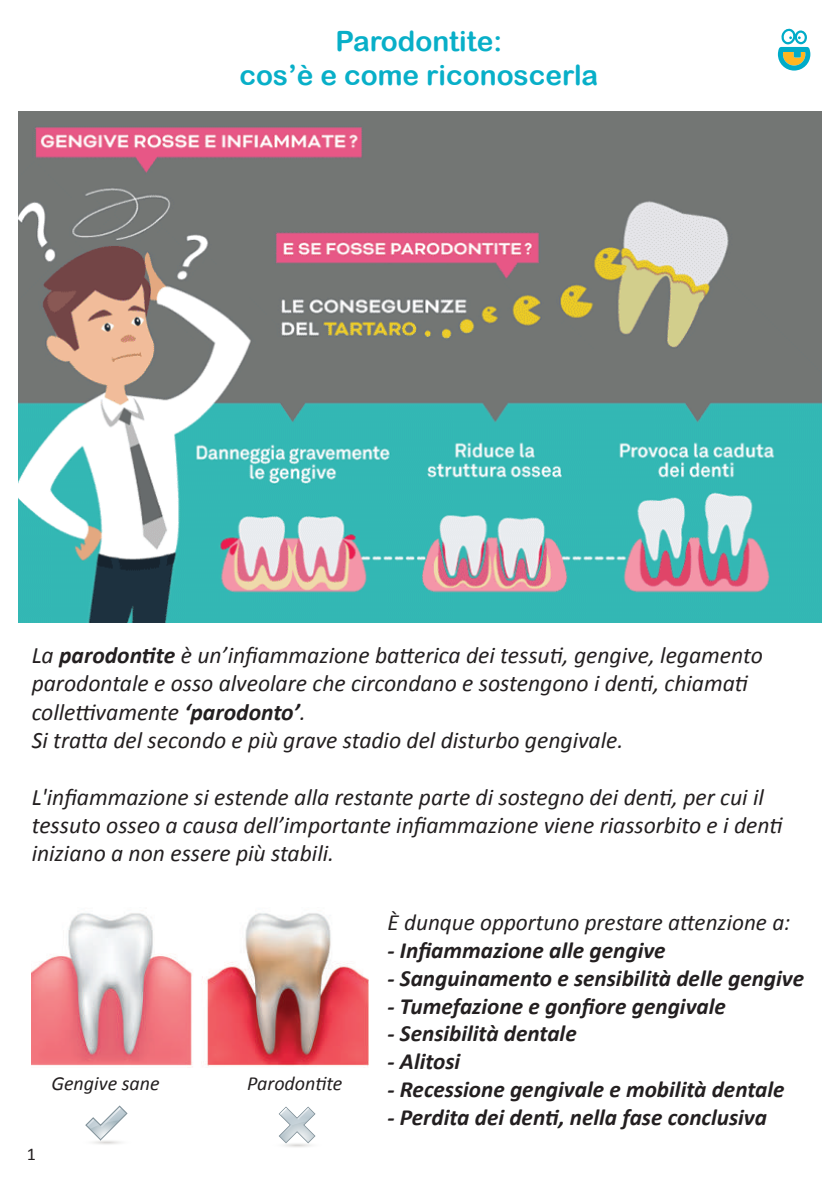
<style>
.page{position:relative;width:840px;height:1191px;background:#fff}
.page>*{position:absolute;margin:0;border:0;box-sizing:border-box;transform-origin:0 0}
.t1{font:28px/33.6px "Arial Rounded MT Bold";color:#08afc8;text-align:center}
.t2{font:italic 23.6px/28.4px "Calibri";color:#231f20}
.t3{font:italic 700 23.2px "Calibri";color:#231f20}
.t4{font:italic 23.2px "Calibri";color:#231f20}
.t5{font:italic 20px "Calibri";color:#231f20}
.t6{font:18px "Calibri";color:#231f20}
.s1{font-weight:700}
</style>
<div class="page">
<img style="left:32px;top:913px;width:336px;height:154px">
<img style="left:18px;top:111px;width:803px;height:512px">
<svg style="left:271px;top:1141px;width:51px;height:7px"></svg>
<svg style="left:278px;top:1106px;width:37px;height:37px"></svg>
<svg style="left:81px;top:1138px;width:51px;height:7px"></svg>
<svg style="left:85px;top:1105px;width:43px;height:36px"></svg>
<svg style="left:777px;top:28px;width:32px;height:43px"></svg>
<p class="t1" style="left:239px;top:24px;width:360px">Parodontite:<br>cos’è e come riconoscerla</p>
<p class="t2" style="left:32px;top:640px;width:732px">La <span class="s1">parodontite</span> è un’infiammazione batterica dei tessuti, gengive, legamento parodontale e osso alveolare che circondano e sostengono i denti, chiamati collettivamente <span class="s1">‘parodonto’</span>.<br>Si tratta del secondo e più grave stadio del disturbo gengivale.</p>
<p class="t2" style="left:32px;top:782px;width:752px">L'infiammazione si estende alla restante parte di sostegno dei denti, per cui il tessuto osseo a causa dell’importante infiammazione viene riassorbito e i denti iniziano a non essere più stabili.</p>
<p class="t5" style="left:51px;top:1070px;width:110px">Gengive sane</p>
<p class="t5" style="left:247px;top:1070px;width:97px">Parodontite</p>
<p class="t6" style="left:27px;top:1142px;width:11px">1</p>
<p class="t4" style="left:387px;top:906px;width:404px">È dunque opportuno prestare attenzione a:</p>
<p class="t3" style="left:387px;top:935px;width:279px">- Infiammazione alle gengive</p>
<p class="t3" style="left:387px;top:963px;width:418px">- Sanguinamento e sensibilità delle gengive</p>
<p class="t3" style="left:387px;top:991px;width:339px">- Tumefazione e gonfiore gengivale</p>
<p class="t3" style="left:387px;top:1019px;width:190px">- Sensibilità dentale</p>
<p class="t3" style="left:387px;top:1046px;width:74px">- Alitosi</p>
<p class="t3" style="left:387px;top:1074px;width:398px">- Recessione gengivale e mobilità dentale</p>
<p class="t3" style="left:387px;top:1102px;width:381px">- Perdita dei denti, nella fase conclusiva</p>
</div>
